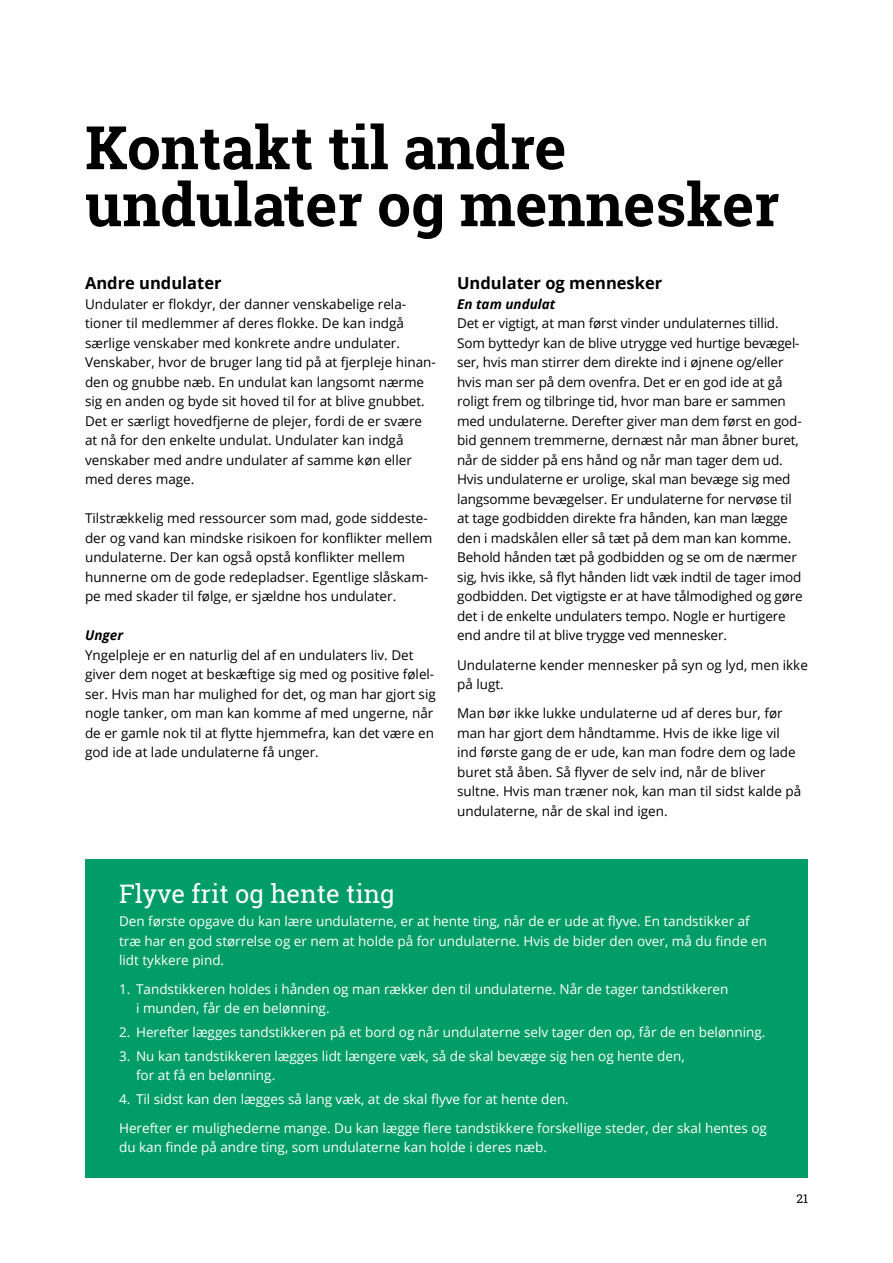
<style>
.page{position:relative;width:893px;height:1263px;background:#fff}
.page>*{position:absolute;margin:0;border:0;box-sizing:border-box;transform-origin:0 0}
.t1{font:700 60px/57px "Roboto Slab";color:#000}
.t2{font:25.5px "Roboto Slab";color:#fff}
.t3{font:700 16.5px "Open Sans";color:#000}
.t4{font:13.5px/19.5px "Open Sans";color:#000}
.t5{font:13.5px/19.5px "Open Sans";color:#fff}
.t6{font:italic 700 13.5px "Open Sans";color:#000}
.t7{font:12px "Roboto Slab";color:#000}
</style>
<div class="page">
<div style="left:85px;top:859px;width:723px;height:319px;background:#009d69"></div>
<h1 class="t1" style="left:85px;top:118px;width:696px">Kontakt til andre undulater og mennesker</h1>
<p class="t3" style="left:85px;top:272px;width:138px">Andre undulater</p>
<p class="t4" style="left:85px;top:294px;width:352px">Undulater er flokdyr, der danner venskabelige rela&shy;tioner til medlemmer af deres flokke. De kan indgå særlige venskaber med konkrete andre undulater.<br>Venskaber, hvor de bruger lang tid på at fjerpleje hinan&shy;den og gnubbe næb. En undulat kan langsomt nærme sig en anden og byde sit hoved til for at blive gnubbet.<br>Det er særligt hovedfjerne de plejer, fordi de er svære at nå for den enkelte undulat. Undulater kan indgå venskaber med andre undulater af samme køn eller med deres mage.</p>
<p class="t4" style="left:85px;top:508px;width:349px">Tilstrækkelig med ressourcer som mad, gode siddeste&shy;der og vand kan mindske risikoen for konflikter mellem undulaterne. Der kan også opstå konflikter mellem hunnerne om de gode redepladser. Egentlige slåskam&shy;pe med skader til følge, er sjældne hos undulater.</p>
<p class="t6" style="left:85px;top:626px;width:39px">Unger</p>
<p class="t4" style="left:85px;top:645px;width:352px">Yngelpleje er en naturlig del af en undulaters liv. Det giver dem noget at beskæftige sig med og positive følel&shy;ser. Hvis man har mulighed for det, og man har gjort sig nogle tanker, om man kan komme af med ungerne, når de er gamle nok til at flytte hjemmefra, kan det være en god ide at lade undulaterne få unger.</p>
<p class="t3" style="left:457px;top:272px;width:207px">Undulater og mennesker</p>
<p class="t6" style="left:457px;top:294px;width:100px">En tam undulat</p>
<p class="t4" style="left:457px;top:313px;width:347px">Det er vigtigt, at man først vinder undulaternes tillid.<br>Som byttedyr kan de blive utrygge ved hurtige bevægel&shy;ser, hvis man stirrer dem direkte ind i øjnene og/eller hvis man ser på dem ovenfra. Det er en god ide at gå roligt frem og tilbringe tid, hvor man bare er sammen med undulaterne. Derefter giver man dem først en god&shy;bid gennem tremmerne, dernæst når man åbner buret, når de sidder på ens hånd og når man tager dem ud.<br>Hvis undulaterne er urolige, skal man bevæge sig med langsomme bevægelser. Er undulaterne for nervøse til at tage godbidden direkte fra hånden, kan man lægge den i madskålen eller så tæt på dem man kan komme.<br>Behold hånden tæt på godbidden og se om de nærmer sig, hvis ikke, så flyt hånden lidt væk indtil de tager imod godbidden. Det vigtigste er at have tålmodighed og gøre det i de enkelte undulaters tempo. Nogle er hurtigere end andre til at blive trygge ved mennesker.</p>
<p class="t4" style="left:457px;top:654px;width:352px">Undulaterne kender mennesker på syn og lyd, men ikke på lugt.</p>
<p class="t4" style="left:457px;top:703px;width:346px">Man bør ikke lukke undulaterne ud af deres bur, før man har gjort dem håndtamme. Hvis de ikke lige vil ind første gang de er ude, kan man fodre dem og lade buret stå åben. Så flyver de selv ind, når de bliver sultne. Hvis man træner nok, kan man til sidst kalde på undulaterne, når de skal ind igen.</p>
<h2 class="t2" style="left:119px;top:876px;width:277px">Flyve frit og hente ting</h2>
<p class="t5" style="left:119px;top:911px;width:649px">Den første opgave du kan lære undulaterne, er at hente ting, når de er ude at flyve. En tandstikker af træ har en god størrelse og er nem at holde på for undulaterne. Hvis de bider den over, må du finde en lidt tykkere pind.</p>
<p class="t5" style="left:136px;top:979px;width:594px;text-indent:-17px">1. Tandstikkeren holdes i hånden og man rækker den til undulaterne. Når de tager tandstikkeren i munden, får de en belønning.</p>
<p class="t5" style="left:119px;top:1022px;width:648px">2. Herefter lægges tandstikkeren på et bord og når undulaterne selv tager den op, får de en belønning.</p>
<p class="t5" style="left:136px;top:1046px;width:550px;text-indent:-17px">3. Nu kan tandstikkeren lægges lidt længere væk, så de skal bevæge sig hen og hente den, for at få en belønning.</p>
<p class="t5" style="left:119px;top:1085px;width:649px;line-height:28.5px">4. Til sidst kan den lægges så lang væk, at de skal flyve for at hente den.<br>Herefter er mulighederne mange. Du kan lægge flere tandstikkere forskellige steder, der skal hentes og</p>
<p class="t5" style="left:119px;top:1137px;width:429px">du kan finde på andre ting, som undulaterne kan holde i deres næb.</p>
<p class="t7" style="left:796px;top:1191px;width:13px">21</p>
</div>
